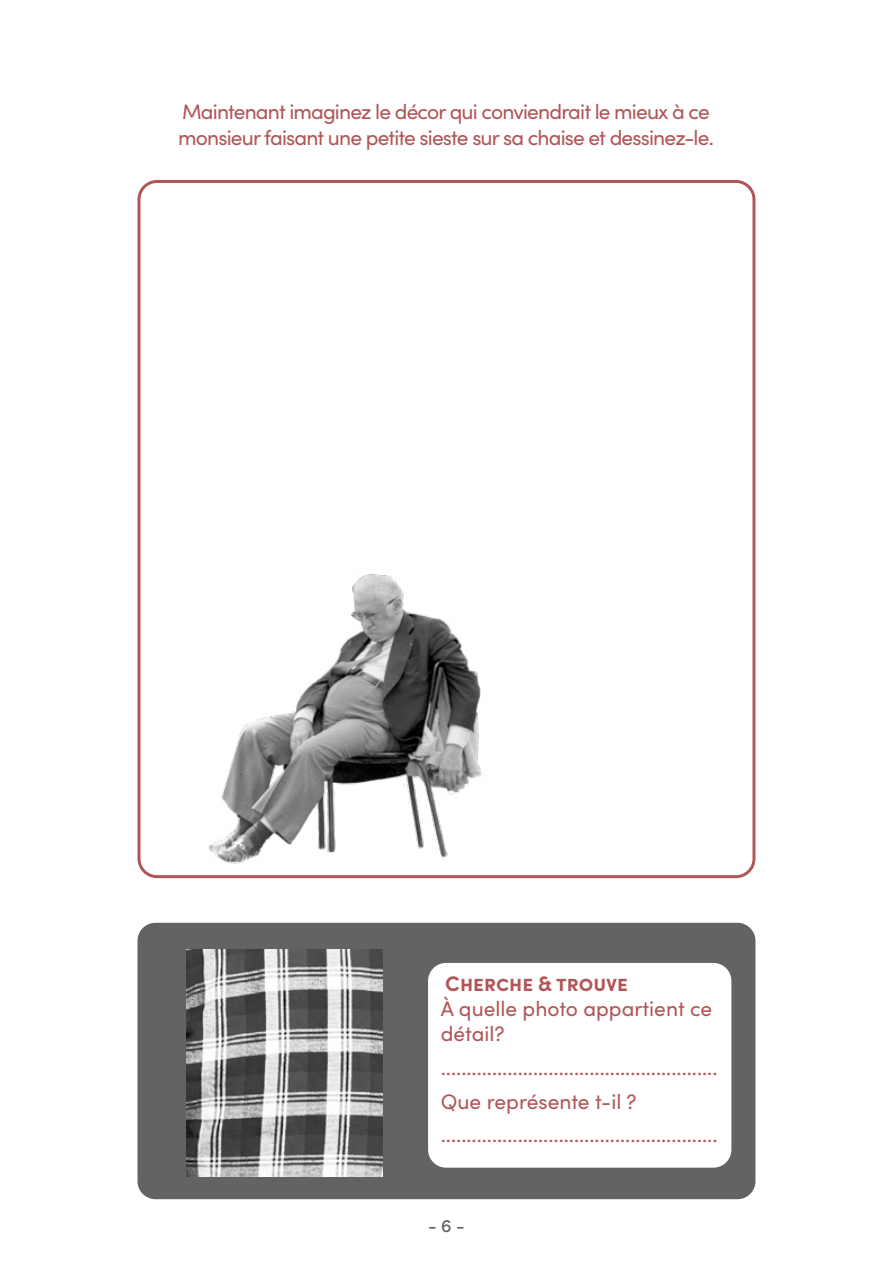
<style>
.page{position:relative;width:893px;height:1263px;background:#fff}
.page>*{position:absolute;margin:0;border:0;box-sizing:border-box;transform-origin:0 0}
.t1{font:21px/33.8px "Sofia Pro";letter-spacing:-.04em;color:#b15658}
.t2{font:21px/25.2px "Sofia Pro";color:#b15658}
.t3{font:700 21px "Sofia Pro";color:#b15658}
.t4{font:500 18px "Sofia Pro";color:#646363}
</style>
<div class="page">
<div style="left:137px;top:923px;width:618px;height:276px;background:#646363;border-radius:18px"></div>
<div style="left:428px;top:963px;width:303px;height:205px;background:#fff;border-radius:18px"></div>
<img style="left:186px;top:950px;width:196px;height:226px">
<img style="left:209px;top:574px;width:273px;height:290px">
<div style="left:137px;top:180px;width:618px;height:698px;border:3px solid #b15658;border-radius:18px"></div>
<p class="t1" style="left:178px;top:98px;width:537px;line-height:25.2px">Maintenant imaginez le décor qui conviendrait le mieux à ce monsieur faisant une petite sieste sur sa chaise et dessinez-le.</p>
<p class="t3" style="left:445px;top:967px;width:184px">Cherche &amp; trouve</p>
<p class="t2" style="left:441px;top:995px;width:273px">À quelle photo appartient ce détail?</p>
<p class="t1" style="left:441px;top:1049px;width:278px">......................................................<br>Que représente t-il ? ......................................................</p>
<p class="t4" style="left:428px;top:1213px;width:38px">- 6 -</p>
</div>
